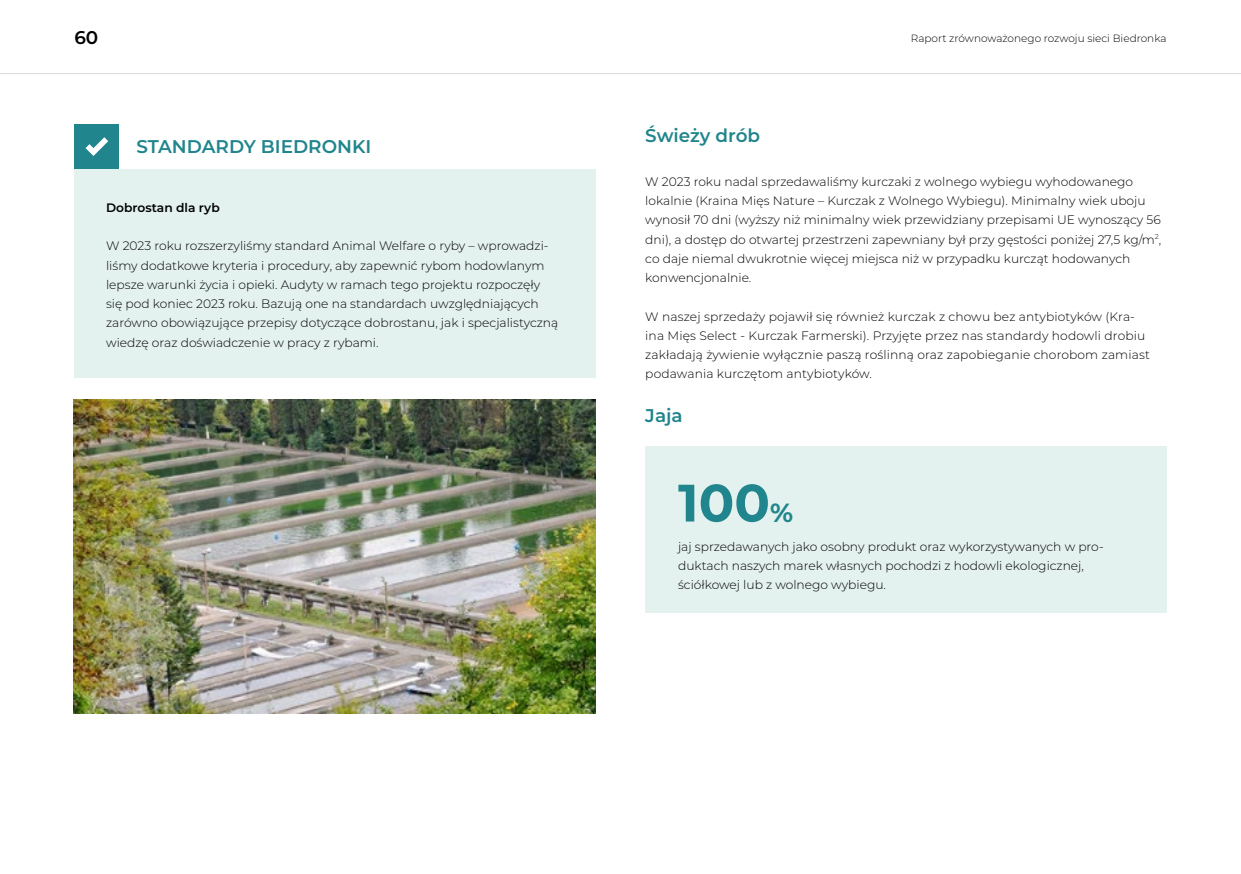
<style>
.page{position:relative;width:1241px;height:874px;background:#fff}
.page>*{position:absolute;margin:0;border:0;box-sizing:border-box;transform-origin:0 0}
.t1{font:700 52.5px "Montserrat";color:#20858c}
.t2{font:600 18.38px "Montserrat";color:#20858c}
.t3{font:600 18.38px "Montserrat";color:#000}
.t4{font:300 12.25px/19.2px "Montserrat";color:#000}
.t5{font:600 12.25px "Montserrat";color:#000}
.t6{font:300 10.5px "Montserrat";color:#000}
.s1{font-size:26.25px}
</style>
<div class="page">
<div style="left:74px;top:169px;width:521px;height:208px;background:#e3f1ef"></div>
<div style="left:74px;top:124px;width:45px;height:45px;background:#20858c"></div>
<svg style="left:86px;top:137px;width:22px;height:19px"></svg>
<div style="left:645px;top:446px;width:521px;height:166px;background:#e3f1ef"></div>
<img style="left:74px;top:399px;width:521px;height:313px">
<hr style="left:0;top:73px;width:1240px;height:1px;background:#dadada">
<h2 class="t3" style="left:74px;top:24px;width:25px">60</h2>
<p class="t6" style="left:910px;top:31px;width:257px">Raport zrównoważonego rozwoju sieci Biedronka</p>
<h2 class="t2" style="left:136px;top:134px;width:236px">STANDARDY BIEDRONKI</h2>
<p class="t5" style="left:106px;top:198px;width:115px">Dobrostan dla ryb</p>
<p class="t4" style="left:106px;top:236px;width:453px">W 2023 roku rozszerzyliśmy standard Animal Welfare o ryby – wprowadzi&shy;liśmy dodatkowe kryteria i procedury, aby zapewnić rybom hodowlanym lepsze warunki życia i opieki. Audyty w ramach tego projektu rozpoczęły się pod koniec 2023 roku. Bazują one na standardach uwzględniających zarówno obowiązujące przepisy dotyczące dobrostanu, jak i specjalistyczną wiedzę oraz doświadczenie w pracy z rybami.</p>
<h2 class="t2" style="left:645px;top:122px;width:116px">Świeży drób</h2>
<p class="t4" style="left:645px;top:171px;width:517px">W 2023 roku nadal sprzedawaliśmy kurczaki z wolnego wybiegu wyhodowanego lokalnie (Kraina Mięs Nature – Kurczak z Wolnego Wybiegu). Minimalny wiek uboju wynosił 70 dni (wyższy niż minimalny wiek przewidziany przepisami UE wynoszący 56 dni), a dostęp do otwartej przestrzeni zapewniany był przy gęstości poniżej 27,5 kg/m<sup>2</sup>, co daje niemal dwukrotnie więcej miejsca niż w przypadku kurcząt hodowanych konwencjonalnie.</p>
<p class="t4" style="left:645px;top:306px;width:506px">W naszej sprzedaży pojawił się również kurczak z chowu bez antybiotyków (Kra&shy;ina Mięs Select - Kurczak Farmerski). Przyjęte przez nas standardy hodowli drobiu zakładają żywienie wyłącznie paszą roślinną oraz zapobieganie chorobom zamiast podawania kurczętom antybiotyków.</p>
<h2 class="t2" style="left:645px;top:402px;width:39px">Jaja</h2>
<h1 class="t1" style="left:678px;top:464px;width:116px">100<span class="s1">%</span></h1>
<p class="t4" style="left:678px;top:536px;width:427px">jaj sprzedawanych jako osobny produkt oraz wykorzystywanych w pro&shy;duktach naszych marek własnych pochodzi z hodowli ekologicznej, ściółkowej lub z wolnego wybiegu.</p>
</div>
